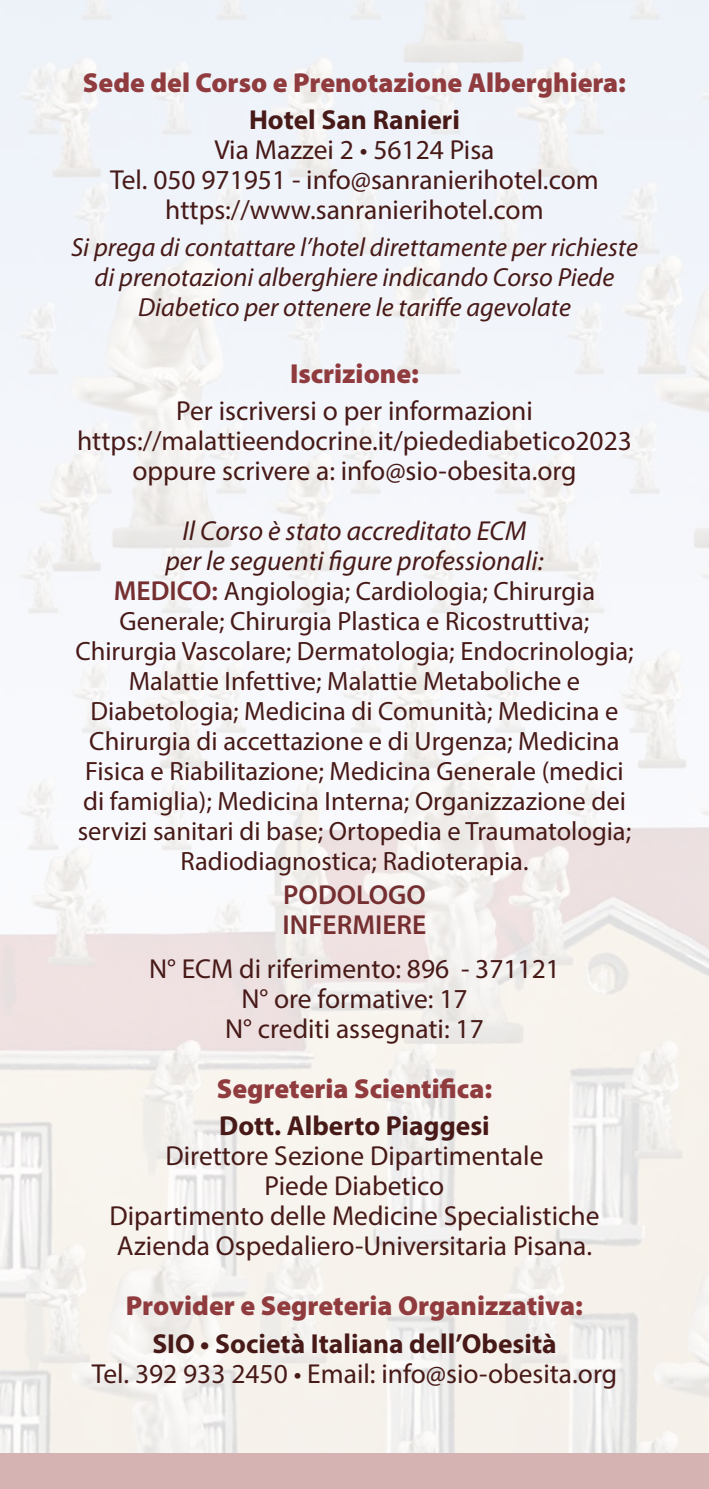
<style>
.page{position:relative;width:709px;height:1489px;background:#fff}
.page>*{position:absolute;margin:0;border:0;box-sizing:border-box;transform-origin:0 0}
.t1{font:27.5px/30px "Myriad Pro";color:#471a18;text-align:center}
.t2{font:900 27.5px "Myriad Pro";color:#903b3e}
.t3{font:700 27.5px "Myriad Pro";color:#471a18}
.t4{font:italic 27.5px/30px "Myriad Pro";color:#471a18;text-align:center}
.t5{font:600 27.5px/30px "Myriad Pro";color:#752f31}
.t6{font:26.5px/30px "Myriad Pro";color:#471a18;text-align:center}
.t7{font:italic 26.25px/30px "Myriad Pro";color:#471a18;text-align:center}
.s1{font-weight:600;font-size:27.5px;color:#752f31}
</style>
<div class="page">
<img style="left:0;top:0;width:709px;height:1453px">
<div style="left:0;top:1453px;width:709px;height:35px;background:#d5b3b2"></div>
<p class="t2" style="left:83px;top:67px;width:544px">Sede del Corso e Prenotazione Alberghiera:</p>
<p class="t3" style="left:249px;top:101px;width:212px">Hotel San Ranieri</p>
<p class="t1" style="left:110px;top:134px;width:490px">Via Mazzei 2 • 56124 Pisa<br>Tel. 050 971951 - info@sanranierihotel.com https://www.sanranierihotel.com</p>
<p class="t7" style="left:71px;top:231px;width:568px">Si prega di contattare l’hotel direttamente per richieste di prenotazioni alberghiere indicando Corso Piede<br>Diabetico per ottenere le tariffe agevolate</p>
<p class="t2" style="left:290px;top:358px;width:130px">Iscrizione:</p>
<p class="t1" style="left:77px;top:395px;width:556px">Per iscriversi o per informazioni https://malattieendocrine.it/piedediabetico2023 oppure scrivere a: info@sio-obesita.org</p>
<p class="t4" style="left:165px;top:515px;width:379px">Il Corso è stato accreditato ECM per le seguenti figure professionali:</p>
<p class="t6" style="left:75px;top:576px;width:560px"><span class="s1">MEDICO:</span> Angiologia; Cardiologia; Chirurgia Generale; Chirurgia Plastica e Ricostruttiva; Chirurgia Vascolare; Dermatologia; Endocrinologia; Malattie Infettive; Malattie Metaboliche e Diabetologia; Medicina di Comunità; Medicina e Chirurgia di accettazione e di Urgenza; Medicina Fisica e Riabilitazione; Medicina Generale (medici di famiglia); Medicina Interna; Organizzazione dei servizi sanitari di base; Ortopedia e Traumatologia; Radiodiagnostica; Radioterapia.</p>
<p class="t5" style="left:283px;top:878px;width:145px">PODOLOGO<br>INFERMIERE</p>
<p class="t1" style="left:149px;top:953px;width:412px">N° ECM di riferimento: 896 - 371121<br>N° ore formative: 17<br>N° crediti assegnati: 17</p>
<p class="t2" style="left:217px;top:1073px;width:277px">Segreteria Scientifica:</p>
<p class="t3" style="left:219px;top:1107px;width:272px">Dott. Alberto Piaggesi</p>
<p class="t1" style="left:109px;top:1140px;width:491px">Direttore Sezione Dipartimentale<br>Piede Diabetico<br>Dipartimento delle Medicine Specialistiche Azienda Ospedaliero-Universitaria Pisana.</p>
<p class="t2" style="left:126px;top:1290px;width:458px">Provider e Segreteria Organizzativa:</p>
<p class="t3" style="left:152px;top:1325px;width:406px">SIO • Società Italiana dell’Obesità</p>
<p class="t1" style="left:92px;top:1357px;width:527px">Tel. 392 933 2450 • Email: info@sio-obesita.org</p>
</div>
